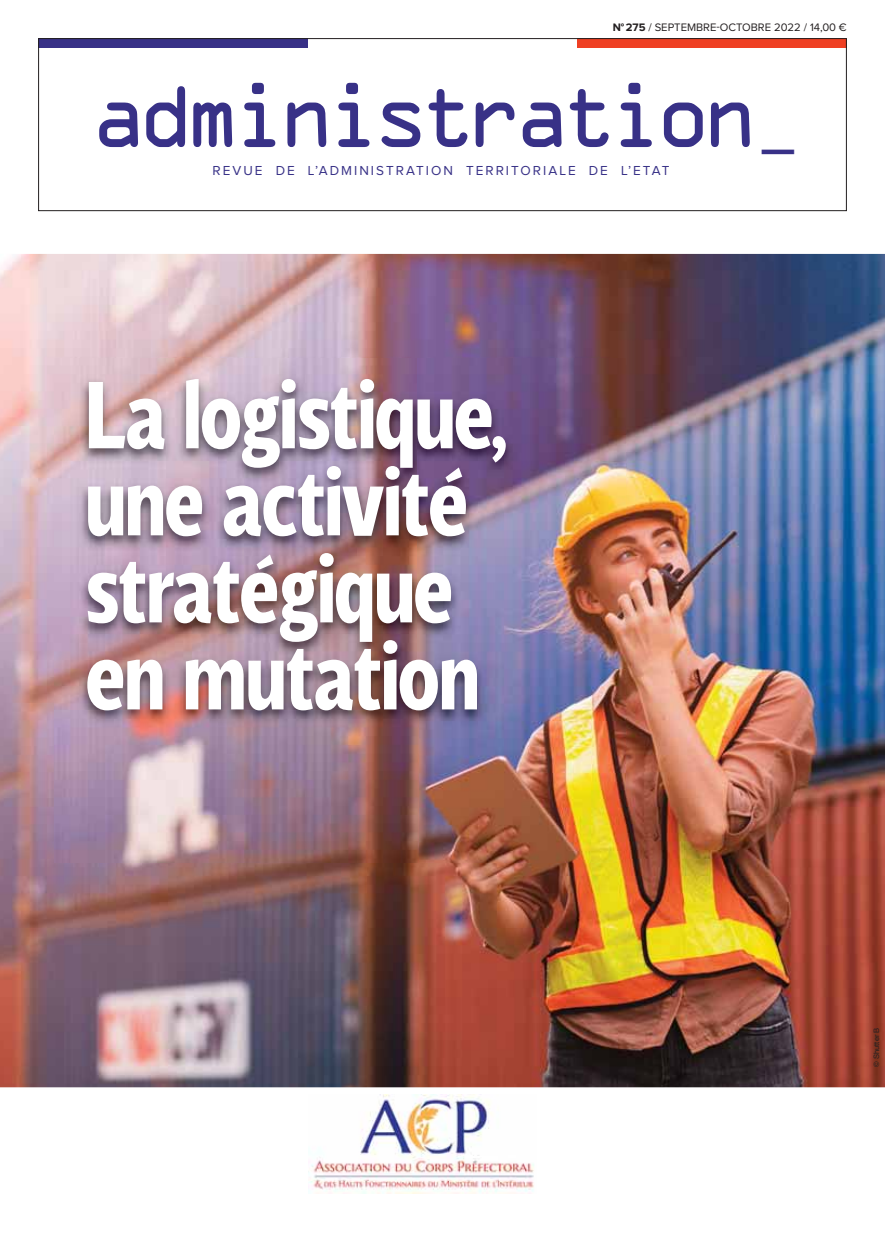
<style>
.page{position:relative;width:885px;height:1255px;background:#fff}
.page>*{position:absolute;margin:0;border:0;box-sizing:border-box;transform-origin:0 0}
.t1{font:700 97.5px/87px "Velino Sans Condensed";letter-spacing:-.005em;color:#fff}
.t2{font:82.5px "OCRA Std";letter-spacing:-.15em;color:#383187}
.t3{font:13.5px "Proxima Nova";letter-spacing:.15em;color:#383187}
.t4{font:11.25px "Proxima Nova";color:#231f20}
.t5{font:7.5px "Helvetica";color:#231f20}
.s1{font-weight:700}
.s2{font-size:45px}
</style>
<div class="page">
<img style="left:0;top:254px;width:884px;height:833px">
<img style="left:308px;top:1094px;width:226px;height:99px">
<div style="left:38px;top:38px;width:270px;height:10px;background:#383187"></div>
<div style="left:577px;top:38px;width:269px;height:10px;background:#ef4023"></div>
<div style="left:38px;top:38px;width:808px;height:173px;border:1px solid #231f20"></div>
<img style="left:55px;top:358px;width:570px;height:504px">
<p class="t4" style="left:612px;top:22px;width:235px"><span class="s1">N° 275</span> / SEPTEMBRE-OCTOBRE 2022 / 14,00 €</p>
<p class="t2" style="left:89px;top:79px;width:706px">administration <span class="s2">_</span></p>
<p class="t3" style="left:212px;top:165px;width:458px">REVUE DE L’ADMINISTRATION TERRITORIALE DE L’ETAT</p>
<p class="t1" style="left:85px;top:373px;width:424px">La logistique, une activité stratégique en mutation</p>
<p class="t5" style="left:873px;top:1066px;width:40px;rotate:-90deg">© Shutter B</p>
</div>
